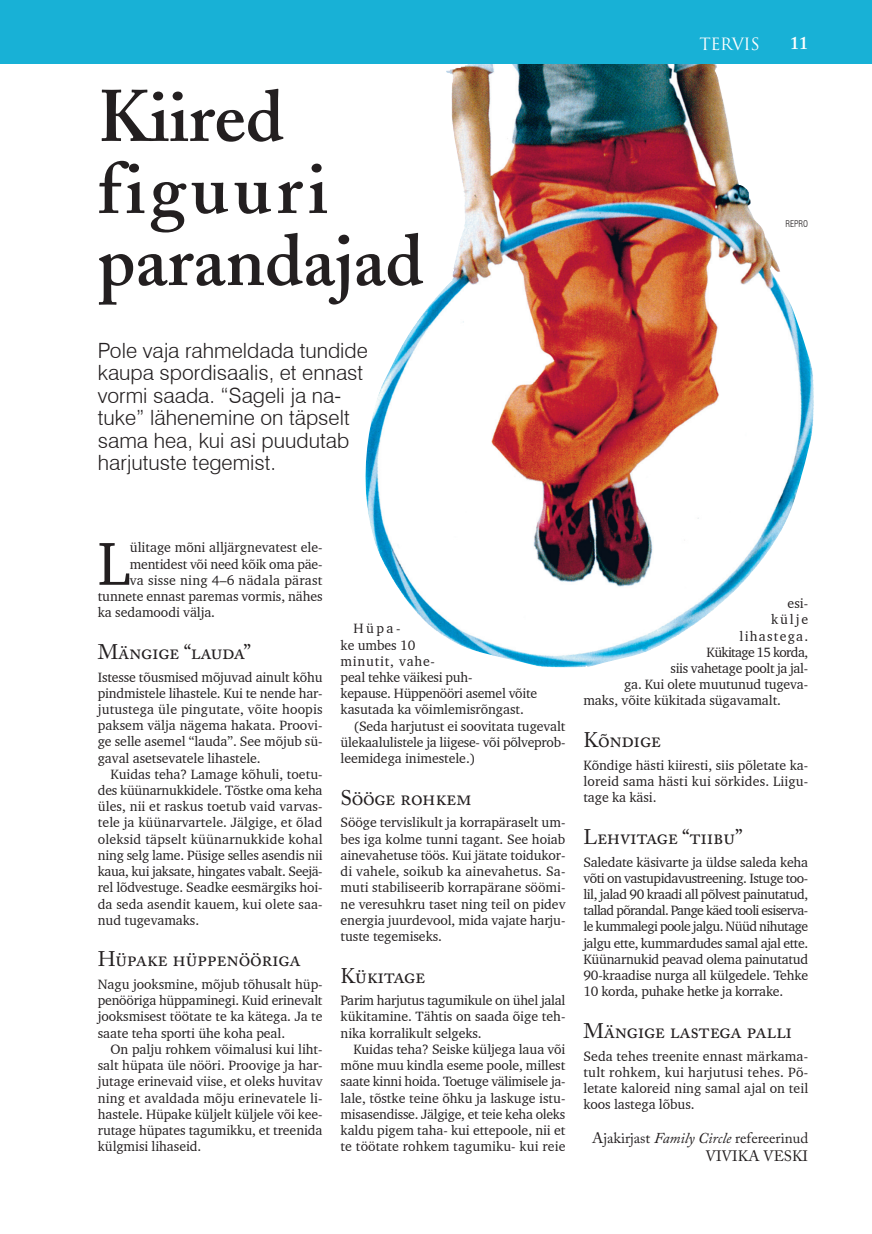
<style>
.page{position:relative;width:872px;height:1234px;background:#fff}
.page>*{position:absolute;margin:0;border:0;box-sizing:border-box;transform-origin:0 0}
.t1{font:600 72px/72px "Adobe Caslon";color:#231f20}
.t2{font:62.1px "Charter BT";color:#231f20}
.t3{font:300 21px/22.5px "Swiss 721 BT";color:#231f20}
.t4{font:21px "Adobe Caslon Regular SC";letter-spacing:-.015em;color:#231f20}
.t5{font:600 18px "Adobe Caslon";color:#fff}
.t6{font:16.5px "Trajan Pro";letter-spacing:-.025em;color:#fff}
.t7{font:15px/18px "Adobe Caslon Pro";color:#231f20;text-align:right}
.t8{font:13.8px/16.2px "Charter BT";letter-spacing:-.005em;color:#231f20;text-align:justify}
.t9{font:13.8px "Charter BT";letter-spacing:.015em;color:#231f20}
.t10{font:13.8px "Charter BT";letter-spacing:-.045em;color:#231f20}
.t11{font:13.8px "Charter BT";letter-spacing:.055em;color:#231f20}
.t12{font:13.8px "Charter BT";letter-spacing:.09em;color:#231f20}
.t13{font:300 condensed 9px "Swiss 721 BT";color:#231f20}
.s1{font-style:italic}
</style>
<div class="page">
<img style="left:365px;top:64px;width:449px;height:603px">
<div style="left:0;top:0;width:872px;height:64px;background:#18b1d6"></div>
<h1 class="t1" style="left:98px;top:81px;width:327px">Kiired figuuri parandajad</h1>
<h3 class="t3" style="left:98px;top:339px;width:272px">Pole vaja rahmeldada tundide kaupa spordisaalis, et ennast vormi saada. “Sageli ja na&shy;tuke” lähenemine on täpselt sama hea, kui asi puudutab harjutuste tegemist.</h3>
<p class="t6" style="left:699px;top:33px;width:62px">TERVIS</p>
<h3 class="t5" style="left:790px;top:32px;width:19px">11</h3>
<p class="t13" style="left:785px;top:219px;width:24px">REPRO</p>
<h2 class="t2" style="left:98px;top:525px;width:34px">L</h2>
<p class="t8" style="left:130px;top:539px;width:194px">ülitage mõni alljärgnevatest ele-</p>
<p class="t8" style="left:130px;top:555px;width:194px">mentidest või need kõik oma päe-</p>
<p class="t9" style="left:130px;top:571px;width:194px">va sisse ning 4–6 nädala pärast</p>
<p class="t8" style="left:98px;top:587px;width:226px">tunnete ennast paremas vormis, nähes</p>
<p class="t8" style="left:98px;top:604px;width:119px">ka sedamoodi välja.</p>
<h3 class="t4" style="left:98px;top:639px;width:155px">Mängige “lauda”</h3>
<p class="t8" style="left:98px;top:668px;width:226px">Istesse tõusmised mõjuvad ainult kõhu pindmistele lihastele. Kui te nende har&shy;jutustega üle pingutate, võite hoopis paksem välja nägema hakata. Proovi&shy;ge selle asemel “lauda”. See mõjub sü&shy;gaval asetsevatele lihastele.</p>
<p class="t8" style="left:98px;top:765px;width:226px;text-indent:13px">Kuidas teha? Lamage kõhuli, toetu&shy;des küünarnukkidele. Tõstke oma keha üles, nii et raskus toetub vaid varvas&shy;tele ja küünarvartele. Jälgige, et õlad oleksid täpselt küünarnukkide kohal ning selg lame. Püsige selles asendis nii kaua, kui jaksate, hingates vabalt. Seejä&shy;rel lõdvestuge. Seadke eesmärgiks hoi&shy;da seda asendit kauem, kui olete saa&shy;nud tugevamaks.</p>
<h3 class="t4" style="left:98px;top:946px;width:204px">Hüpake hüppenööriga</h3>
<p class="t8" style="left:98px;top:975px;width:226px">Nagu jooksmine, mõjub tõhusalt hüp&shy;penööriga hüppaminegi. Kuid erinevalt jooksmisest töötate te ka kätega. Ja te saate teha sporti ühe koha peal.</p>
<p class="t8" style="left:98px;top:1040px;width:226px;text-indent:13px">On palju rohkem võimalusi kui liht&shy;salt hüpata üle nööri. Proovige ja har&shy;jutage erinevaid viise, et oleks huvitav ning et avaldada mõju erinevatele li&shy;hastele. Hüpake küljelt küljele või kee&shy;rutage hüpates tagumikku, et treenida külgmisi lihaseid.</p>
<p class="t8" style="left:353px;top:620px;width:49px">Hüpa-</p>
<p class="t8" style="left:340px;top:636px;width:76px">ke umbes 10</p>
<p class="t11" style="left:340px;top:652px;width:96px">minutit, vahe-</p>
<p class="t8" style="left:340px;top:668px;width:133px">peal tehke väikesi puh-</p>
<p class="t8" style="left:340px;top:685px;width:198px">kepause. Hüppenööri asemel võite</p>
<p class="t8" style="left:340px;top:701px;width:185px">kasutada ka võimlemisrõngast.</p>
<p class="t8" style="left:353px;top:717px;width:214px">(Seda harjutust ei soovitata tugevalt</p>
<p class="t8" style="left:340px;top:733px;width:226px">ülekaalulistele ja liigese- või põlveprob-</p>
<p class="t8" style="left:340px;top:749px;width:136px">leemidega inimestele.)</p>
<h3 class="t4" style="left:340px;top:785px;width:133px">Sööge rohkem</h3>
<p class="t8" style="left:340px;top:814px;width:226px">Sööge tervislikult ja korrapäraselt um&shy;bes iga kolme tunni tagant. See hoiab ainevahetuse töös. Kui jätate toidukor&shy;di vahele, soikub ka ainevahetus. Sa&shy;muti stabiliseerib korrapärane söömi&shy;ne veresuhkru taset ning teil on pidev energia juurdevool, mida vajate harju&shy;tuste tegemiseks.</p>
<h3 class="t4" style="left:340px;top:963px;width:86px">Kükitage</h3>
<p class="t8" style="left:340px;top:991px;width:226px">Parim harjutus tagumikule on ühel jalal kükitamine. Tähtis on saada õige teh&shy;nika korralikult selgeks.</p>
<p class="t8" style="left:340px;top:1040px;width:226px;text-indent:13px">Kuidas teha? Seiske küljega laua või mõne muu kindla eseme poole, millest saate kinni hoida. Toetuge välimisele ja&shy;lale, tõstke teine õhku ja laskuge istu&shy;misasendisse. Jälgige, et teie keha oleks kaldu pigem taha- kui ettepoole, nii et te töötate rohkem tagumiku- kui reie</p>
<p class="t8" style="left:787px;top:595px;width:22px">esi-</p>
<p class="t8" style="left:771px;top:611px;width:39px">külje</p>
<p class="t12" style="left:739px;top:627px;width:70px">lihastega.</p>
<p class="t10" style="left:706px;top:643px;width:103px">Kükitage 15 korda,</p>
<p class="t8" style="left:670px;top:659px;width:139px">siis vahetage poolt ja jal-</p>
<p class="t8" style="left:624px;top:676px;width:186px">ga. Kui olete muutunud tugeva-</p>
<p class="t8" style="left:583px;top:692px;width:199px">maks, võite kükitada sügavamalt.</p>
<h3 class="t4" style="left:583px;top:727px;width:79px">Kõndige</h3>
<p class="t8" style="left:583px;top:756px;width:226px">Kõndige hästi kiiresti, siis põletate ka&shy;loreid sama hästi kui sörkides. Liigu&shy;tage ka käsi.</p>
<h3 class="t4" style="left:583px;top:824px;width:161px">Lehvitage “tiibu”</h3>
<p class="t8" style="left:583px;top:853px;width:226px">Saledate käsivarte ja üldse saleda keha võti on vastupidavustreening. Istuge too&shy;lil, jalad 90 kraadi all põlvest painutatud, tallad põrandal. Pange käed tooli esiserva&shy;le kummalegi poole jalgu. Nüüd nihutage jalgu ette, kummardudes samal ajal ette.<br>Küünarnukid peavad olema painutatud 90-kraadise nurga all külgedele. Tehke 10 korda, puhake hetke ja korrake.</p>
<h3 class="t4" style="left:583px;top:1018px;width:210px">Mängige lastega palli</h3>
<p class="t8" style="left:583px;top:1047px;width:226px">Seda tehes treenite ennast märkama&shy;tult rohkem, kui harjutusi tehes. Põ&shy;letate kaloreid ning samal ajal on teil koos lastega lõbus.</p>
<p class="t7" style="left:592px;top:1128px;width:217px">Ajakirjast <span class="s1">Family Circle</span> refereerinud<br>VIVIKA VESKI</p>
</div>
